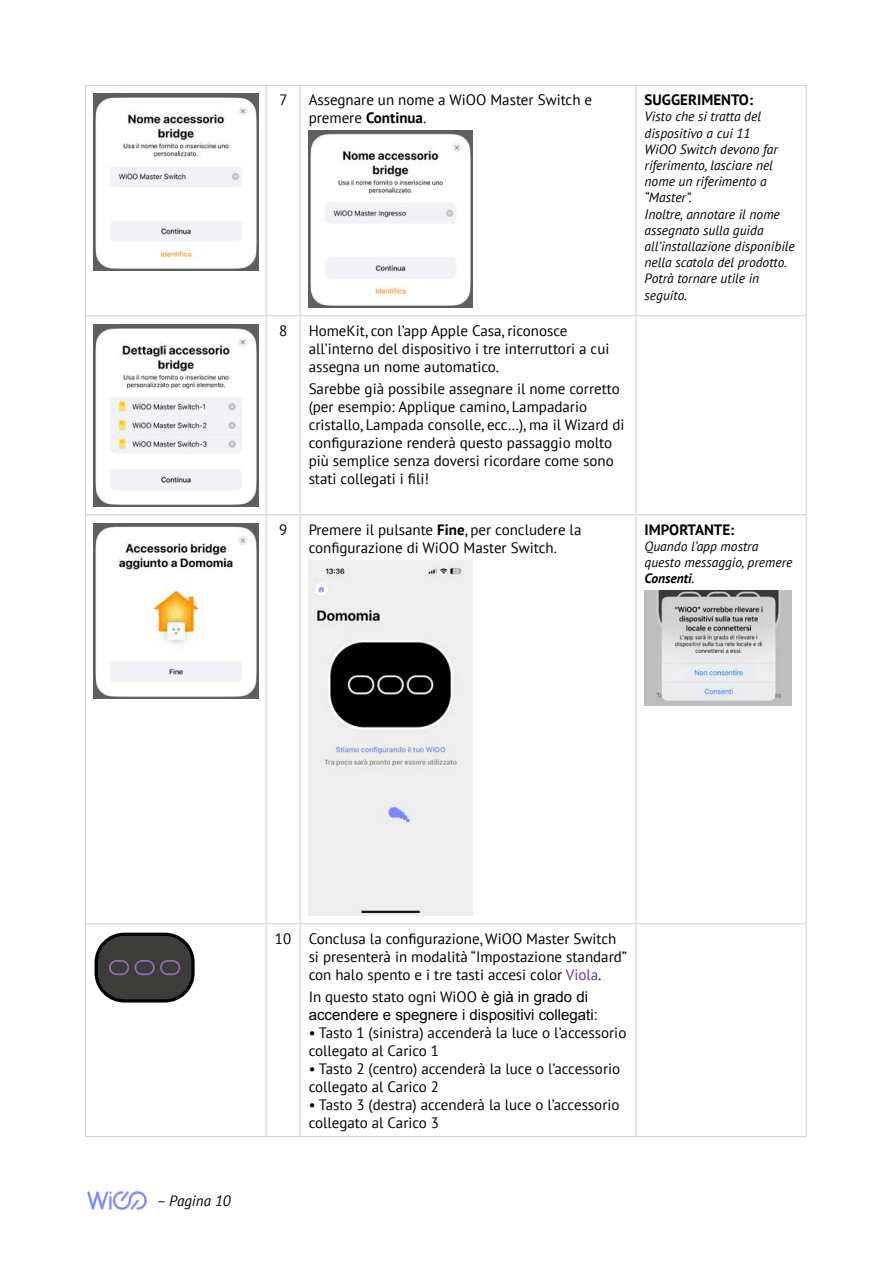
<style>
.page{position:relative;width:893px;height:1263px;background:#fff}
.page>*{position:absolute;margin:0;border:0;box-sizing:border-box;transform-origin:0 0}
.t1{font:15px/18px "PT Sans";color:#000}
.t2{font:15px "Arial";color:#000}
.t3{font:700 15px "PT Sans";color:#000}
.t4{font:italic 15px "PT Sans";color:#000}
.t5{font:italic 13.5px/16.2px "PT Sans";color:#000}
.s1{font-weight:700}
.s2{color:#673a8e}
.s3{font-family:"Arial"}
</style>
<div class="page">
<img style="left:87px;top:1191px;width:60px;height:19px">
<hr style="left:85px;top:85px;width:181px;height:1px;background:#d0cece">
<hr style="left:85px;top:86px;width:1px;height:229px;background:#d0cece">
<hr style="left:266px;top:85px;width:34px;height:1px;background:#d0cece">
<hr style="left:266px;top:86px;width:1px;height:229px;background:#d0cece">
<hr style="left:300px;top:85px;width:336px;height:1px;background:#d0cece">
<hr style="left:300px;top:86px;width:1px;height:229px;background:#d0cece">
<hr style="left:636px;top:85px;width:170px;height:1px;background:#d0cece">
<hr style="left:636px;top:86px;width:1px;height:229px;background:#d0cece">
<hr style="left:806px;top:86px;width:1px;height:229px;background:#d0cece">
<hr style="left:85px;top:315px;width:181px;height:1px;background:#d0cece">
<hr style="left:85px;top:316px;width:1px;height:198px;background:#d0cece">
<hr style="left:266px;top:315px;width:34px;height:1px;background:#d0cece">
<hr style="left:266px;top:316px;width:1px;height:198px;background:#d0cece">
<hr style="left:300px;top:315px;width:336px;height:1px;background:#d0cece">
<hr style="left:300px;top:316px;width:1px;height:198px;background:#d0cece">
<hr style="left:636px;top:315px;width:170px;height:1px;background:#d0cece">
<hr style="left:636px;top:316px;width:1px;height:198px;background:#d0cece">
<hr style="left:806px;top:316px;width:1px;height:198px;background:#d0cece">
<hr style="left:85px;top:514px;width:181px;height:1px;background:#d0cece">
<hr style="left:85px;top:515px;width:1px;height:408px;background:#d0cece">
<hr style="left:266px;top:514px;width:34px;height:1px;background:#d0cece">
<hr style="left:266px;top:515px;width:1px;height:408px;background:#d0cece">
<hr style="left:300px;top:514px;width:336px;height:1px;background:#d0cece">
<hr style="left:300px;top:515px;width:1px;height:408px;background:#d0cece">
<hr style="left:636px;top:514px;width:170px;height:1px;background:#d0cece">
<hr style="left:636px;top:515px;width:1px;height:408px;background:#d0cece">
<hr style="left:806px;top:515px;width:1px;height:408px;background:#d0cece">
<hr style="left:85px;top:923px;width:181px;height:1px;background:#d0cece">
<hr style="left:85px;top:924px;width:1px;height:212px;background:#d0cece">
<hr style="left:266px;top:923px;width:34px;height:1px;background:#d0cece">
<hr style="left:266px;top:924px;width:1px;height:212px;background:#d0cece">
<hr style="left:300px;top:923px;width:336px;height:1px;background:#d0cece">
<hr style="left:300px;top:924px;width:1px;height:212px;background:#d0cece">
<hr style="left:636px;top:923px;width:170px;height:1px;background:#d0cece">
<hr style="left:636px;top:924px;width:1px;height:212px;background:#d0cece">
<hr style="left:806px;top:924px;width:1px;height:212px;background:#d0cece">
<hr style="left:85px;top:1136px;width:181px;height:1px;background:#d0cece">
<hr style="left:266px;top:1136px;width:34px;height:1px;background:#d0cece">
<hr style="left:300px;top:1136px;width:336px;height:1px;background:#d0cece">
<hr style="left:636px;top:1136px;width:170px;height:1px;background:#d0cece">
<img style="left:94px;top:94px;width:164px;height:177px">
<img style="left:309px;top:131px;width:164px;height:176px">
<img style="left:94px;top:324px;width:164px;height:182px">
<img style="left:94px;top:523px;width:164px;height:175px">
<img style="left:309px;top:560px;width:164px;height:355px">
<img style="left:645px;top:591px;width:146px;height:114px">
<svg style="left:95px;top:933px;width:100px;height:69px;background:#4c4a4c"></svg>
<p class="t1" style="left:279px;top:91px;width:10px">7</p>
<p class="t1" style="left:309px;top:91px;width:285px">Assegnare un nome a WiOO Master Switch e premere <span class="s1">Continua</span>.</p>
<p class="t3" style="left:645px;top:90px;width:110px">SUGGERIMENTO:</p>
<p class="t5" style="left:645px;top:108px;width:152px">Visto che si tratta del dispositivo a cui 11<br>WiOO Switch devono far riferimento, lasciare nel nome un riferimento a “Master”.<br>Inoltre, annotare il nome assegnato sulla guida all’installazione disponibile nella scatola del prodotto.<br>Potrà tornare utile in seguito.</p>
<p class="t1" style="left:279px;top:321px;width:10px">8</p>
<p class="t1" style="left:309px;top:321px;width:302px">HomeKit, con l’app Apple Casa, riconosce all’interno del dispositivo i tre interruttori a cui assegna un nome automatico.</p>
<p class="t1" style="left:309px;top:379px;width:317px">Sarebbe già possibile assegnare il nome corretto (per esempio: Applique camino, Lampadario cristallo, Lampada consolle, ecc…), ma il Wizard di configurazione renderà questo passaggio molto più semplice senza doversi ricordare come sono stati collegati i fili!</p>
<p class="t1" style="left:279px;top:520px;width:10px">9</p>
<p class="t1" style="left:309px;top:520px;width:274px">Premere il pulsante <span class="s1">Fine</span>, per concludere la configurazione di WiOO Master Switch.</p>
<p class="t3" style="left:645px;top:519px;width:91px">IMPORTANTE:</p>
<p class="t5" style="left:645px;top:538px;width:149px">Quando l’app mostra questo messaggio, premere<br><span class="s1">Consenti</span>.</p>
<p class="t4" style="left:157px;top:1191px;width:75px">– Pagina 10</p>
<p class="t1" style="left:309px;top:929px;width:320px;text-indent:-34px">10 Conclusa la configurazione, WiOO Master Switch si presenterà in modalità “Impostazione standard” con halo spento e i tre tasti accesi color <span class="s2">Viola</span>.</p>
<p class="t1" style="left:309px;top:987px;width:281px">In questo stato ogni WiOO <span class="s3">è già in grado di</span></p>
<p class="t2" style="left:309px;top:1005px;width:291px">accendere e spegnere i dispositivi collegati:</p>
<p class="t1" style="left:309px;top:1023px;width:319px">• Tasto 1 (sinistra) accenderà la luce o l’accessorio collegato al Carico 1</p>
<p class="t1" style="left:309px;top:1059px;width:313px">• Tasto 2 (centro) accenderà la luce o l’accessorio collegato al Carico 2</p>
<p class="t1" style="left:309px;top:1095px;width:312px">• Tasto 3 (destra) accenderà la luce o l’accessorio collegato al Carico 3</p>
</div>
